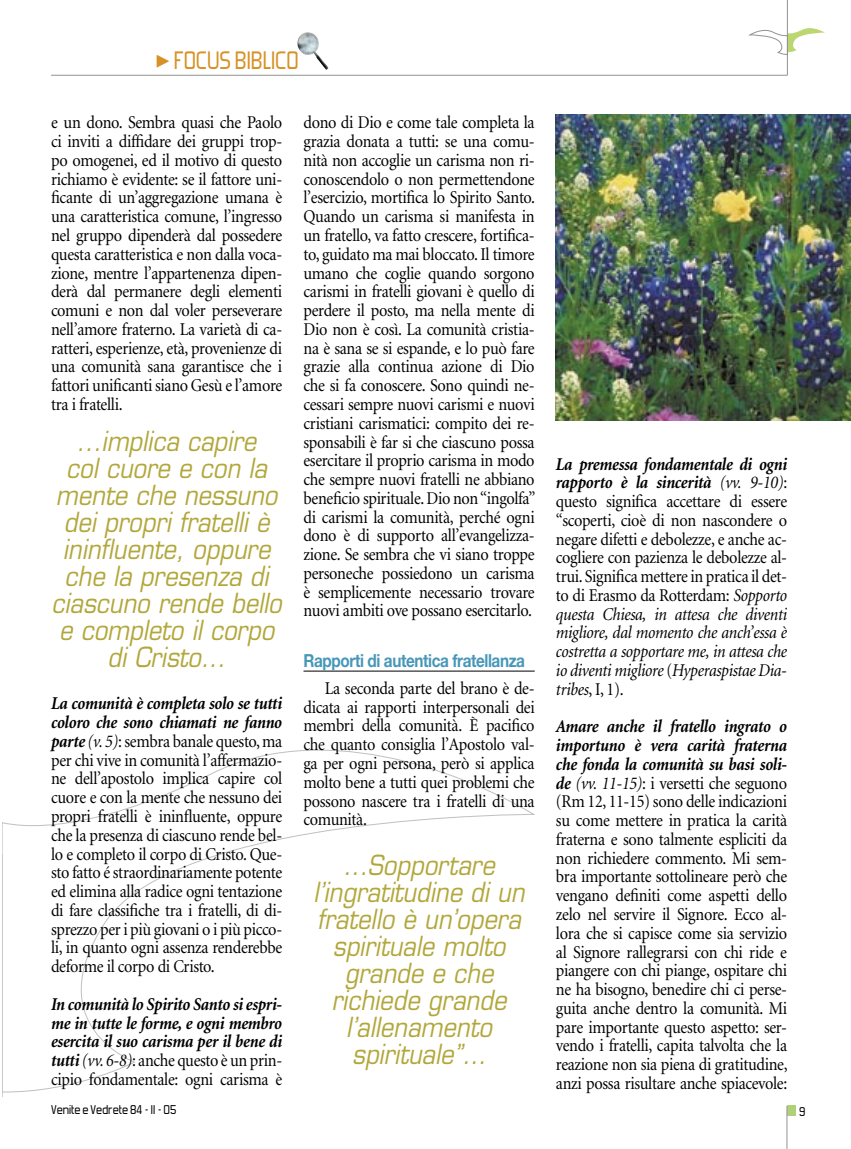
<style>
.page{position:relative;width:851px;height:1149px;background:#fff}
.page>*{position:absolute;margin:0;border:0;box-sizing:border-box;transform-origin:0 0}
.t1{font:29.85px "Forgotten Futurist";color:#d79124;scale:.95 1}
.t2{font:italic 27px/27px "Eurostile";color:#b2a73b;text-align:center;scale:.88 1}
.t3{font:18px/18.8px "Minion";letter-spacing:-.02em;color:#000;text-align:justify;scale:.9 1}
.t4{font:italic 700 18px/18.8px "Minion";letter-spacing:-.02em;color:#000;text-align:justify;scale:.9 1}
.t5{font:700 18px "Helvetica Neue";letter-spacing:-.025em;color:#4897b8;scale:.85 1}
.t6{font:15px "Forgotten Futurist";color:#000}
.s1{font-weight:700;font-style:italic}
.s2{font-style:italic}
.s3{font-weight:400}
.s4{font-weight:400;font-style:normal}
</style>
<div class="page">
<svg style="left:749px;top:26px;width:75px;height:29px"></svg>
<hr style="left:787px;top:0;width:1px;height:75px;background:#939393">
<hr style="left:51px;top:75px;width:736px;height:1px;background:#939393">
<div style="left:787px;top:1105px;width:8px;height:10px;background:#b1d179"></div>
<hr style="left:786px;top:1105px;width:1px;height:43px;background:#939393">
<svg style="left:3px;top:749px;width:531px;height:343px"></svg>
<svg style="left:2px;top:822px;width:1px;height:274px"></svg>
<img style="left:297px;top:32px;width:31px;height:38px">
<hr style="left:303px;top:670px;width:231px;height:1px;background:#000">
<img style="left:556px;top:115px;width:294px;height:305px">
<h1 class="t1" style="left:174px;top:48px;width:133px">FOCUS BIBLICO</h1>
<p class="t3" style="left:51px;top:114px;width:258px">e un dono. Sembra quasi che Paolo ci inviti a diffidare dei gruppi trop&shy;po omogenei, ed il motivo di questo richiamo è evidente: se il fattore uni&shy;ficante di un’aggregazione umana è una caratteristica comune, l’ingresso nel gruppo dipenderà dal possedere questa caratteristica e non dalla voca&shy;zione, mentre l’appartenenza dipen&shy;derà dal permanere degli elementi comuni e non dal voler perseverare nell’amore fraterno. La varietà di ca&shy;ratteri, esperienze, età, provenienze di una comunità sana garantisce che i fattori unificanti siano Gesù e l’amore tra i fratelli.</p>
<h2 class="t2" style="left:51px;top:428px;width:263px">...implica capire<br>col cuore e con la mente che nessuno dei propri fratelli è ininfluente, oppure che la presenza di ciascuno rende bello e completo il corpo di Cristo...</h2>
<p class="t3" style="left:51px;top:694px;width:258px"><span class="s1">La comunità è completa solo se tutti coloro che sono chiamati ne fanno parte</span> <span class="s2">(v. 5)</span>: sembra banale questo, ma per chi vive in comunità l’affermazio&shy;ne dell’apostolo implica capire col cuore e con la mente che nessuno dei propri fratelli è ininfluente, oppure che la presenza di ciascuno rende bel&shy;lo e completo il corpo di Cristo. Que&shy;sto fatto é straordinariamente potente ed elimina alla radice ogni tentazione di fare classifiche tra i fratelli, di di&shy;sprezzo per i più giovani o i più picco&shy;li, in quanto ogni assenza renderebbe deforme il corpo di Cristo.</p>
<p class="t4" style="left:51px;top:994px;width:258px">In comunità lo Spirito Santo si espri&shy;me in tutte le forme, e ogni membro esercita il suo carisma per il bene di tutti <span class="s3">(vv. 6-8)</span><span class="s4">: anche questo è un prin&shy;cipio fondamentale: ogni carisma è</span></p>
<p class="t3" style="left:303px;top:114px;width:259px">dono di Dio e come tale completa la grazia donata a tutti: se una comu&shy;nità non accoglie un carisma non ri&shy;conoscendolo o non permettendone l’esercizio, mortifica lo Spirito Santo.<br>Quando un carisma si manifesta in un fratello, va fatto crescere, fortifica&shy;to, guidato ma mai bloccato. Il timore umano che coglie quando sorgono carismi in fratelli giovani è quello di perdere il posto, ma nella mente di Dio non è così. La comunità cristia&shy;na è sana se si espande, e lo può fare grazie alla continua azione di Dio che si fa conoscere. Sono quindi ne&shy;cessari sempre nuovi carismi e nuovi cristiani carismatici: compito dei re&shy;sponsabili è far si che ciascuno possa esercitare il proprio carisma in modo che sempre nuovi fratelli ne abbiano beneficio spirituale. Dio non “ingolfa” di carismi la comunità, perché ogni dono è di supporto all’evangelizza&shy;zione. Se sembra che vi siano troppe personeche possiedono un carisma è semplicemente necessario trovare nuovi ambiti ove possano esercitarlo.</p>
<p class="t5" style="left:303px;top:649px;width:262px">Rapporti di autentica fratellanza</p>
<p class="t3" style="left:303px;top:679px;width:258px;text-indent:21px">La seconda parte del brano è de&shy;dicata ai rapporti interpersonali dei membri della comunità. È pacifico che quanto consiglia l’Apostolo val&shy;ga per ogni persona, però si applica molto bene a tutti quei problemi che possono nascere tra i fratelli di una comunità.</p>
<h2 class="t2" style="left:313px;top:851px;width:241px">...Sopportare l’ingratitudine di un fratello è un’opera spirituale molto grande e che richiede grande l’allenamento spirituale”…</h2>
<p class="t3" style="left:556px;top:455px;width:258px"><span class="s1">La premessa fondamentale di ogni rapporto è la sincerità</span> <span class="s2">(vv. 9-10)</span>: questo significa accettare di essere “scoperti, cioè di non nascondere o negare difetti e debolezze, e anche ac&shy;cogliere con pazienza le debolezze al&shy;trui. Significa mettere in pratica il det&shy;to di Erasmo da Rotterdam: <span class="s2">Sopporto questa Chiesa, in attesa che diventi migliore, dal momento che anch’essa è costretta a sopportare me, in attesa che io diventi migliore</span> (<span class="s2">Hyperaspistae Dia&shy;tribes</span>, I, 1).</p>
<p class="t3" style="left:556px;top:717px;width:259px"><span class="s1">Amare anche il fratello ingrato o importuno è vera carità fraterna che fonda la comunità su basi soli&shy;de</span> <span class="s2">(vv. 11-15)</span>: i versetti che seguono (Rm 12, 11-15) sono delle indicazioni su come mettere in pratica la carità fraterna e sono talmente espliciti da non richiedere commento. Mi sem&shy;bra importante sottolineare però che vengano definiti come aspetti dello zelo nel servire il Signore. Ecco al&shy;lora che si capisce come sia servizio al Signore rallegrarsi con chi ride e piangere con chi piange, ospitare chi ne ha bisogno, benedire chi ci perse&shy;guita anche dentro la comunità. Mi pare importante questo aspetto: ser&shy;vendo i fratelli, capita talvolta che la reazione non sia piena di gratitudine, anzi possa risultare anche spiacevole:</p>
<p class="t6" style="left:51px;top:1103px;width:127px">Venite e Vedrete 84·- II·- 05</p>
<p class="t6" style="left:798px;top:1104px;width:8px">9</p>
</div>
